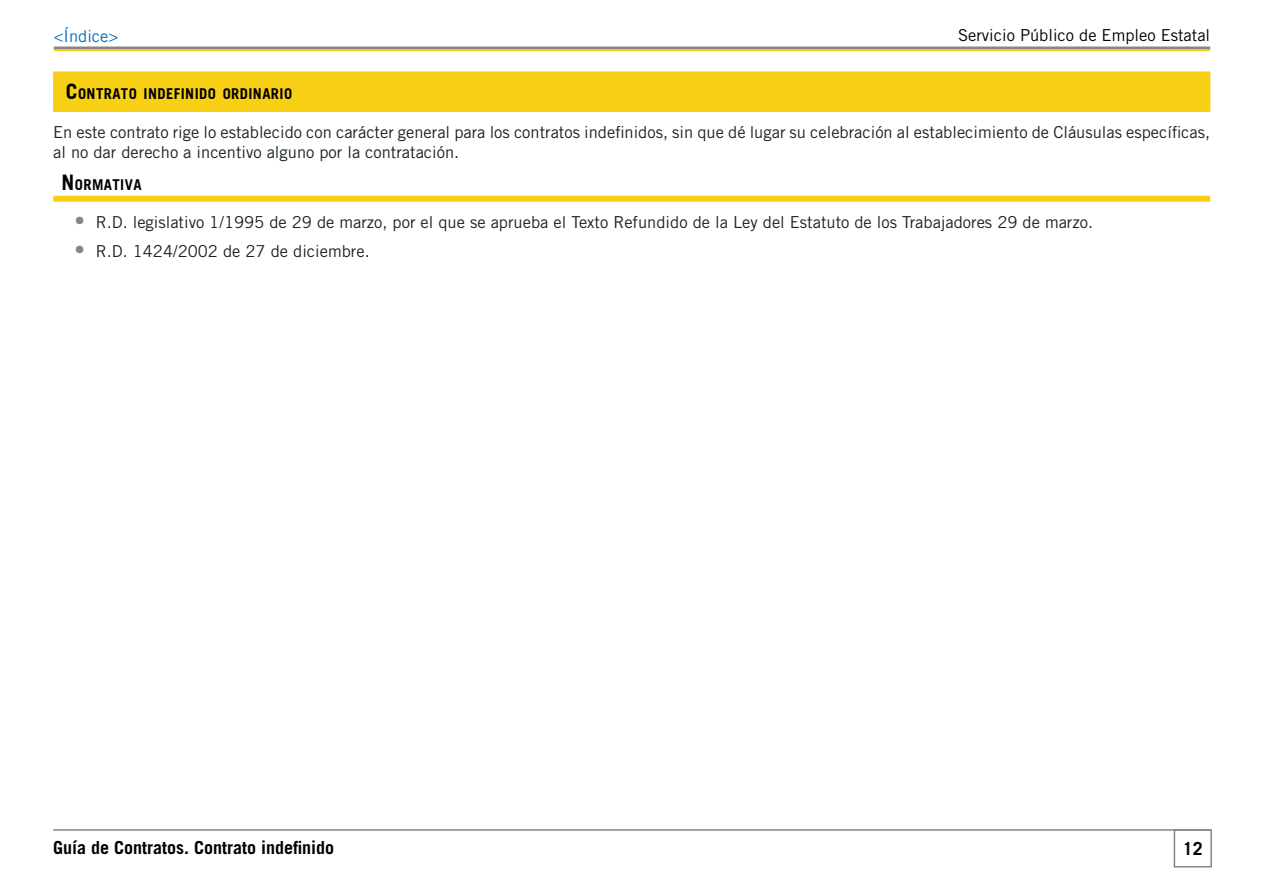
<style>
.page{position:relative;width:1263px;height:893px;background:#fff}
.page>*{position:absolute;margin:0;border:0;box-sizing:border-box;transform-origin:0 0}
.t1{font:700 18px "Trade Gothic LT Std";color:#000}
.t2{font:16.5px/19.8px "Trade Gothic LT Std";color:#192228}
.t3{font:16.5px "Trade Gothic LT Std";color:#000}
.t4{font:16.5px "Trade Gothic LT Std";color:#006fb7}
.t5{font:14.7px "Trade Gothic BD Bold";letter-spacing:.03em;color:#000}
.s1{font-size:21px}
.s2{font-size:21px;color:#848687}
</style>
<div class="page">
<div style="left:1174px;top:829px;width:38px;height:38px;border:2px solid #848687"></div>
<hr style="left:53px;top:829px;width:1157px;height:2px;background:#848687">
<hr style="left:54px;top:47px;width:1156px;height:3px;background:#848687">
<hr style="left:54px;top:50px;width:1156px;height:1px;background:#f7d016">
<div style="left:53px;top:71px;width:1157px;height:41px;background:#f7d016"></div>
<div style="left:53px;top:196px;width:1157px;height:6px;background:#f7d016"></div>
<p class="t4" style="left:54px;top:26px;width:66px">&lt;Índice&gt;</p>
<p class="t3" style="left:958px;top:25px;width:254px">Servicio Público de Empleo Estatal</p>
<p class="t5" style="left:66px;top:85px;width:228px"><span class="s1">C</span>ONTRATO INDEFINIDO ORDINARIO</p>
<p class="t2" style="left:53px;top:122px;width:1158px">En este contrato rige lo establecido con carácter general para los contratos indefinidos, sin que dé lugar su celebración al establecimiento de Cláusulas específicas, al no dar derecho a incentivo alguno por la contratación.</p>
<p class="t5" style="left:62px;top:175px;width:81px"><span class="s1">N</span> ORMATIVA</p>
<p class="t2" style="left:74px;top:212px;width:1020px"><span class="s2">•</span> R.D. legislativo 1/1995 de 29 de marzo, por el que se aprueba el Texto Refundido de la Ley del Estatuto de los Trabajadores 29 de marzo.</p>
<p class="t2" style="left:74px;top:241px;width:297px"><span class="s2">•</span> R.D. 1424/2002 de 27 de diciembre.</p>
<p class="t1" style="left:53px;top:837px;width:283px">Guía de Contratos. Contrato indefinido</p>
<p class="t1" style="left:1183px;top:837px;width:22px">12</p>
</div>
